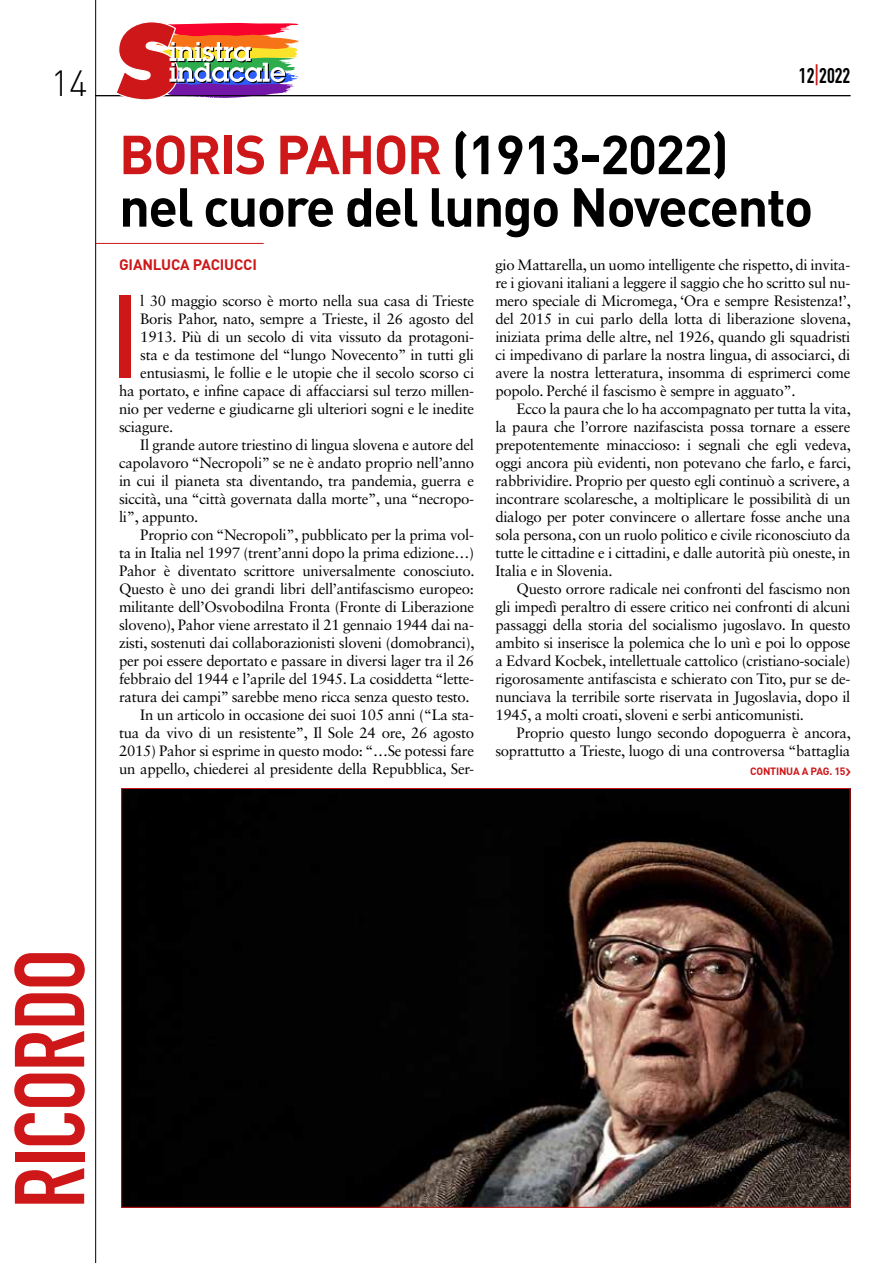
<style>
.page{position:relative;width:893px;height:1263px;background:#fff}
.page>*{position:absolute;margin:0;border:0;box-sizing:border-box;transform-origin:0 0}
.t1{font:116.1px "DIN Engschrift Std";color:#cd1719}
.t2{font:97.35px "DIN Engschrift Std";letter-spacing:-.015em;color:#cd1719}
.t3{font:700 54px/52.5px "DIN";letter-spacing:-.03em;color:#000}
.t4{font:300 36px "DIN";color:#000}
.t5{font:21px "DIN Engschrift Std";color:#000}
.t6{font:15px/18px "Sabon LT Std";letter-spacing:-.02em;color:#000;text-align:justify}
.t7{font:700 15px "DIN";letter-spacing:-.01em;color:#cd1719}
.t8{font:700 10.5px "DIN";letter-spacing:-.02em;color:#cd1719}
.s1{color:#cd1719}
</style>
<div class="page">
<hr style="left:95px;top:95px;width:755px;height:1px;background:#000">
<hr style="left:95px;top:0;width:1px;height:1263px;background:#000">
<svg style="left:115px;top:22px;width:184px;height:78px"></svg>
<hr style="left:96px;top:243px;width:168px;height:1px;background:#cd1719">
<img style="left:123px;top:790px;width:725px;height:416px">
<h3 class="t4" style="left:51px;top:61px;width:39px">14</h3>
<h3 class="t5" style="left:799px;top:63px;width:53px">12<span class="s1">|</span>2022</h3>
<h3 class="t3" style="left:119px;top:126px;width:696px"><span class="s1">BORIS PAHOR</span> (1913-2022) nel cuore del lungo Novecento</h3>
<p class="t7" style="left:119px;top:255px;width:139px">GIANLUCA PACIUCCI</p>
<h1 class="t1" style="left:113px;top:269px;width:25px">I</h1>
<p class="t6" style="left:140px;top:292px;width:335px">l 30 maggio scorso è morto nella sua casa di Trieste</p>
<p class="t6" style="left:495px;top:256px;width:357px">gio Mattarella, un uomo intelligente che rispetto, di invita&shy;re i giovani italiani a leggere il saggio che ho scritto sul nu&shy;mero speciale di Micromega, ‘Ora e sempre Resistenza!’, del 2015 in cui parlo della lotta di liberazione slovena, iniziata prima delle altre, nel 1926, quando gli squadristi ci impedivano di parlare la nostra lingua, di associarci, di avere la nostra letteratura, insomma di esprimerci come popolo. Perché il fascismo è sempre in agguato”.</p>
<p class="t6" style="left:495px;top:400px;width:357px;text-indent:21px">Ecco la paura che lo ha accompagnato per tutta la vita, la paura che l’orrore nazifascista possa tornare a essere prepotentemente minaccioso: i segnali che egli vedeva, oggi ancora più evidenti, non potevano che farlo, e farci, rabbrividire. Proprio per questo egli continuò a scrivere, a incontrare scolaresche, a moltiplicare le possibilità di un dialogo per poter convincere o allertare fosse anche una sola persona, con un ruolo politico e civile riconosciuto da tutte le cittadine e i cittadini, e dalle autorità più oneste, in Italia e in Slovenia.</p>
<p class="t6" style="left:495px;top:580px;width:357px;text-indent:21px">Questo orrore radicale nei confronti del fascismo non gli impedì peraltro di essere critico nei confronti di alcuni passaggi della storia del socialismo jugoslavo. In questo ambito si inserisce la polemica che lo unì e poi lo oppose a Edvard Kocbek, intellettuale cattolico (cristiano-sociale) rigorosamente antifascista e schierato con Tito, pur se de&shy;nunciava la terribile sorte riservata in Jugoslavia, dopo il 1945, a molti croati, sloveni e serbi anticomunisti.</p>
<p class="t6" style="left:495px;top:724px;width:357px;text-align:right">Proprio questo lungo secondo dopoguerra è ancora, soprattutto a Trieste, luogo di una controversa “battaglia</p>
<p class="t8" style="left:750px;top:764px;width:97px">CONTINUA A PAG. 15</p>
<p class="t6" style="left:140px;top:310px;width:335px">Boris Pahor, nato, sempre a Trieste, il 26 agosto del</p>
<p class="t6" style="left:140px;top:328px;width:335px">1913. Più di un secolo di vita vissuto da protagoni-</p>
<p class="t6" style="left:140px;top:346px;width:335px">sta e da testimone del “lungo Novecento” in tutti gli</p>
<p class="t6" style="left:140px;top:364px;width:335px">entusiasmi, le follie e le utopie che il secolo scorso ci</p>
<p class="t6" style="left:119px;top:382px;width:357px">ha portato, e infine capace di affacciarsi sul terzo millen-</p>
<p class="t6" style="left:119px;top:400px;width:357px">nio per vederne e giudicarne gli ulteriori sogni e le inedite</p>
<p class="t6" style="left:119px;top:418px;width:56px">sciagure.</p>
<p class="t6" style="left:140px;top:436px;width:335px">Il grande autore triestino di lingua slovena e autore del</p>
<p class="t6" style="left:119px;top:454px;width:357px">capolavoro “Necropoli” se ne è andato proprio nell’anno</p>
<p class="t6" style="left:119px;top:472px;width:356px">in cui il pianeta sta diventando, tra pandemia, guerra e</p>
<p class="t6" style="left:119px;top:490px;width:357px">siccità, una “città governata dalla morte”, una “necropo-</p>
<p class="t6" style="left:119px;top:508px;width:81px">li”, appunto.</p>
<p class="t6" style="left:140px;top:526px;width:335px">Proprio con “Necropoli”, pubblicato per la prima vol-</p>
<p class="t6" style="left:119px;top:544px;width:357px">ta in Italia nel 1997 (trent’anni dopo la prima edizione…)</p>
<p class="t6" style="left:119px;top:562px;width:357px">Pahor è diventato scrittore universalmente conosciuto.</p>
<p class="t6" style="left:119px;top:580px;width:357px">Questo è uno dei grandi libri dell’antifascismo europeo:</p>
<p class="t6" style="left:119px;top:598px;width:357px">militante dell’Osvobodilna Fronta (Fronte di Liberazione</p>
<p class="t6" style="left:119px;top:616px;width:357px">sloveno), Pahor viene arrestato il 21 gennaio 1944 dai na-</p>
<p class="t6" style="left:119px;top:634px;width:357px">zisti, sostenuti dai collaborazionisti sloveni (domobranci),</p>
<p class="t6" style="left:119px;top:652px;width:357px">per poi essere deportato e passare in diversi lager tra il 26</p>
<p class="t6" style="left:119px;top:670px;width:357px">febbraio del 1944 e l’aprile del 1945. La cosiddetta “lette-</p>
<p class="t6" style="left:119px;top:688px;width:352px">ratura dei campi” sarebbe meno ricca senza questo testo.</p>
<p class="t6" style="left:140px;top:706px;width:335px">In un articolo in occasione dei suoi 105 anni (“La sta-</p>
<p class="t6" style="left:119px;top:724px;width:357px">tua da vivo di un resistente”, Il Sole 24 ore, 26 agosto</p>
<p class="t6" style="left:119px;top:742px;width:357px">2015) Pahor si esprime in questo modo: “…Se potessi fare</p>
<p class="t6" style="left:119px;top:760px;width:357px">un appello, chiederei al presidente della Repubblica, Ser-</p>
<h2 class="t2" style="left:-7px;top:1208px;width:261px;rotate:-90deg">RICORDO</h2>
</div>
